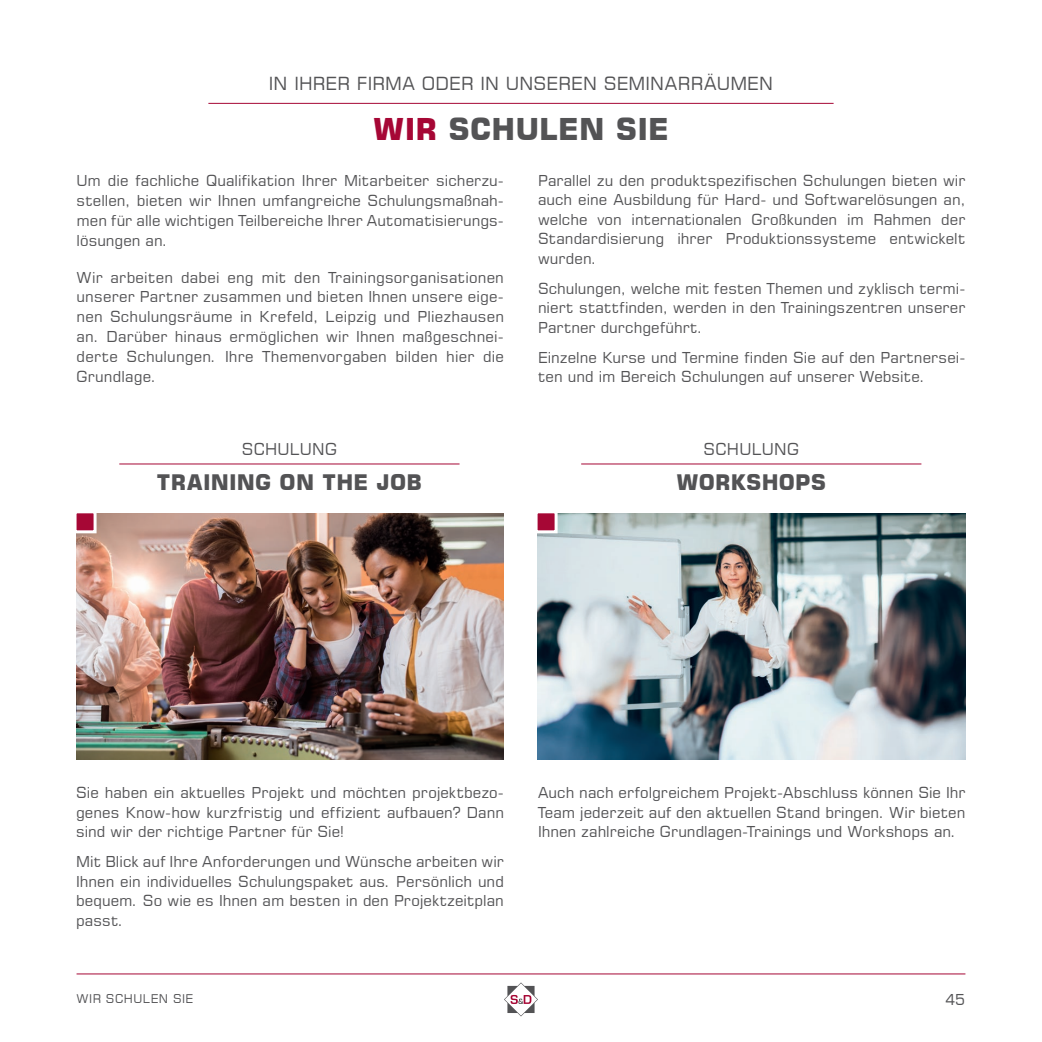
<style>
.page{position:relative;width:1042px;height:1042px;background:#fff}
.page>*{position:absolute;margin:0;border:0;box-sizing:border-box;transform-origin:0 0}
.t1{font:700 30px "Square 721 BT";letter-spacing:.01em;color:#535355}
.t2{font:700 21.3px "Square 721 BT";letter-spacing:.015em;color:#535355}
.t3{font:18px "Square 721 BT";letter-spacing:.01em;color:#535355}
.t4{font:16.2px "Square 721 BT";letter-spacing:.02em;color:#535355}
.Copy_10_pt{font:15px/19.5px "Square 721 BT";color:#535355;text-align:justify}
.Kapitel_linke_Seite{font:12px "Square 721 BT";letter-spacing:.04em;color:#535355}
.s1{color:#a60735}
</style>
<div class="page">
<hr style="left:77px;top:973px;width:888px;height:1px;background:#a60735">
<svg style="left:504px;top:982px;width:34px;height:34px"></svg>
<hr style="left:208px;top:103px;width:625px;height:1px;background:#a60735">
<hr style="left:119px;top:464px;width:340px;height:1px;background:#a60735">
<hr style="left:581px;top:464px;width:340px;height:1px;background:#a60735">
<img style="left:77px;top:513px;width:427px;height:246px">
<svg style="left:76px;top:513px;width:22px;height:22px"></svg>
<img style="left:537px;top:513px;width:428px;height:246px">
<svg style="left:537px;top:513px;width:22px;height:22px"></svg>
<p class="t3" style="left:269px;top:72px;width:506px">IN IHRER FIRMA ODER IN UNSEREN SEMINARRÄUMEN</p>
<p class="t1" style="left:373px;top:111px;width:297px"><span class="s1">WIR</span> SCHULEN SIE</p>
<p class="Copy_10_pt" style="left:77px;top:170px;width:429px;line-height:20px">Um die fachliche Qualifikation Ihrer Mitarbeiter sicherzu&shy;stellen, bieten wir Ihnen umfangreiche Schulungsmaßnah&shy;men für alle wichtigen Teilbereiche Ihrer Automatisierungs&shy;lösungen an.</p>
<p class="Copy_10_pt" style="left:77px;top:267px;width:429px;line-height:20px">Wir arbeiten dabei eng mit den Trainingsorganisationen unserer Partner zusammen und bieten Ihnen unsere eige&shy;nen Schulungsräume in Krefeld, Leipzig und Pliezhausen an. Darüber hinaus ermöglichen wir Ihnen maßgeschnei&shy;derte Schulungen. Ihre Themenvorgaben bilden hier die Grundlage.</p>
<p class="t4" style="left:242px;top:438px;width:97px">SCHULUNG</p>
<p class="t2" style="left:157px;top:469px;width:267px">TRAINING ON THE JOB</p>
<p class="Copy_10_pt" style="left:538px;top:170px;width:429px">Parallel zu den produktspezifischen Schulungen bieten wir auch eine Ausbildung für Hard- und Softwarelösungen an, welche von internationalen Großkunden im Rahmen der Standardisierung ihrer Produktionssysteme entwickelt wurden.</p>
<p class="Copy_10_pt" style="left:538px;top:278px;width:429px">Schulungen, welche mit festen Themen und zyklisch termi&shy;niert stattfinden, werden in den Trainingszentren unserer Partner durchgeführt.</p>
<p class="Copy_10_pt" style="left:538px;top:347px;width:429px">Einzelne Kurse und Termine finden Sie auf den Partnersei&shy;ten und im Bereich Schulungen auf unserer Website.</p>
<p class="t4" style="left:703px;top:438px;width:97px">SCHULUNG</p>
<p class="t2" style="left:676px;top:469px;width:151px">WORKSHOPS</p>
<p class="Copy_10_pt" style="left:76px;top:782px;width:429px">Sie haben ein aktuelles Projekt und möchten projektbezo&shy;genes Know-how kurzfristig und effizient aufbauen? Dann sind wir der richtige Partner für Sie!</p>
<p class="Copy_10_pt" style="left:76px;top:851px;width:429px">Mit Blick auf Ihre Anforderungen und Wünsche arbeiten wir Ihnen ein individuelles Schulungspaket aus. Persönlich und bequem. So wie es Ihnen am besten in den Projektzeitplan passt.</p>
<p class="Copy_10_pt" style="left:538px;top:782px;width:429px">Auch nach erfolgreichem Projekt-Abschluss können Sie Ihr Team jederzeit auf den aktuellen Stand bringen. Wir bieten Ihnen zahlreiche Grundlagen-Trainings und Workshops an.</p>
<p class="Kapitel_linke_Seite" style="left:77px;top:991px;width:118px">WIR SCHULEN SIE</p>
<p class="Copy_10_pt" style="left:945px;top:990px;width:22px">45</p>
</div>
